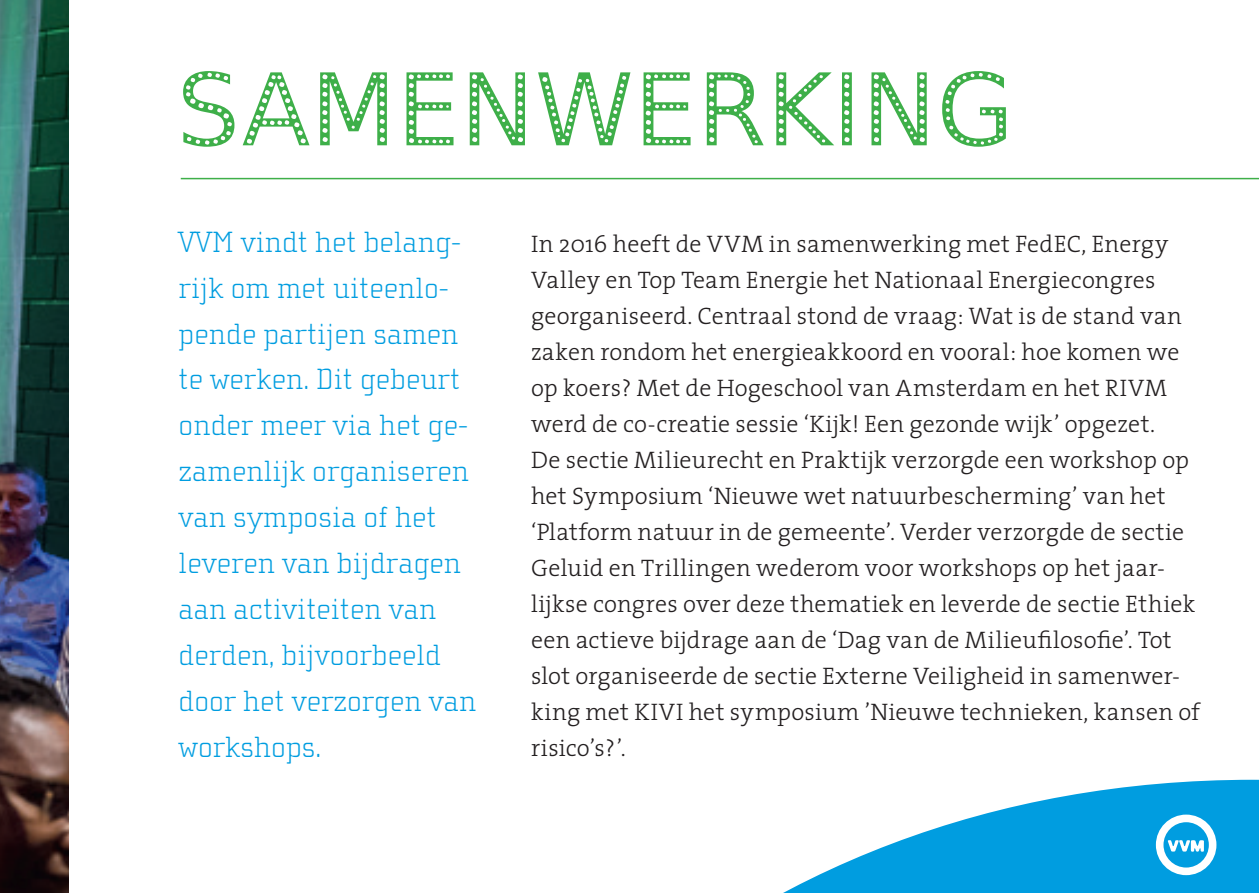
<style>
.page{position:relative;width:1259px;height:893px;background:#fff}
.page>*{position:absolute;margin:0;border:0;box-sizing:border-box;transform-origin:0 0}
.t1{font:99.9px "Spranq eco sans";color:#3eaf49}
.t2{font:100 30px/45.9px "Cholla Slab";color:#009de0}
.t3{font:300 24px/36px "The Serif";letter-spacing:.01em;color:#231f20}
</style>
<div class="page">
<img style="left:0;top:0;width:68px;height:893px">
<hr style="left:181px;top:178px;width:1078px;height:1px;background:#3eaf49">
<svg style="left:783px;top:780px;width:476px;height:113px;fill:#009de0"></svg>
<svg style="left:1156px;top:815px;width:60px;height:60px"></svg>
<h1 class="t1" style="left:176px;top:47px;width:754px">SAM ENWERKING</h1>
<p class="t2" style="left:179px;top:219px;width:299px">VVM vindt het belang&shy;rijk om met uiteenlo&shy;pende partijen samen te werken. Dit gebeurt onder meer via het ge&shy;zamenlijk organiseren van symposia of het leveren van bijdragen aan activiteiten van derden, bijvoorbeeld door het verzorgen van workshops.</p>
<p class="t3" style="left:531px;top:225px;width:670px">In 2016 heeft de VVM in samenwerking met FedEC, Energy Valley en Top Team Energie het Nationaal Energiecongres georganiseerd. Centraal stond de vraag: Wat is de stand van zaken rondom het energieakkoord en vooral: hoe komen we op koers? Met de Hogeschool van Amsterdam en het RIVM werd de co-creatie sessie ‘Kijk! Een gezonde wijk’ opgezet.<br>De sectie Milieurecht en Praktijk verzorgde een workshop op het Symposium ‘Nieuwe wet natuurbescherming’ van het ‘Platform natuur in de gemeente’. Verder verzorgde de sectie Geluid en Trillingen wederom voor workshops op het jaar&shy;lijkse congres over deze thematiek en leverde de sectie Ethiek een actieve bijdrage aan de ‘Dag van de Milieufilosofie’. Tot slot organiseerde de sectie Externe Veiligheid in samenwer&shy;king met KIVI het symposium ’Nieuwe technieken, kansen of risico’s?’.</p>
</div>
